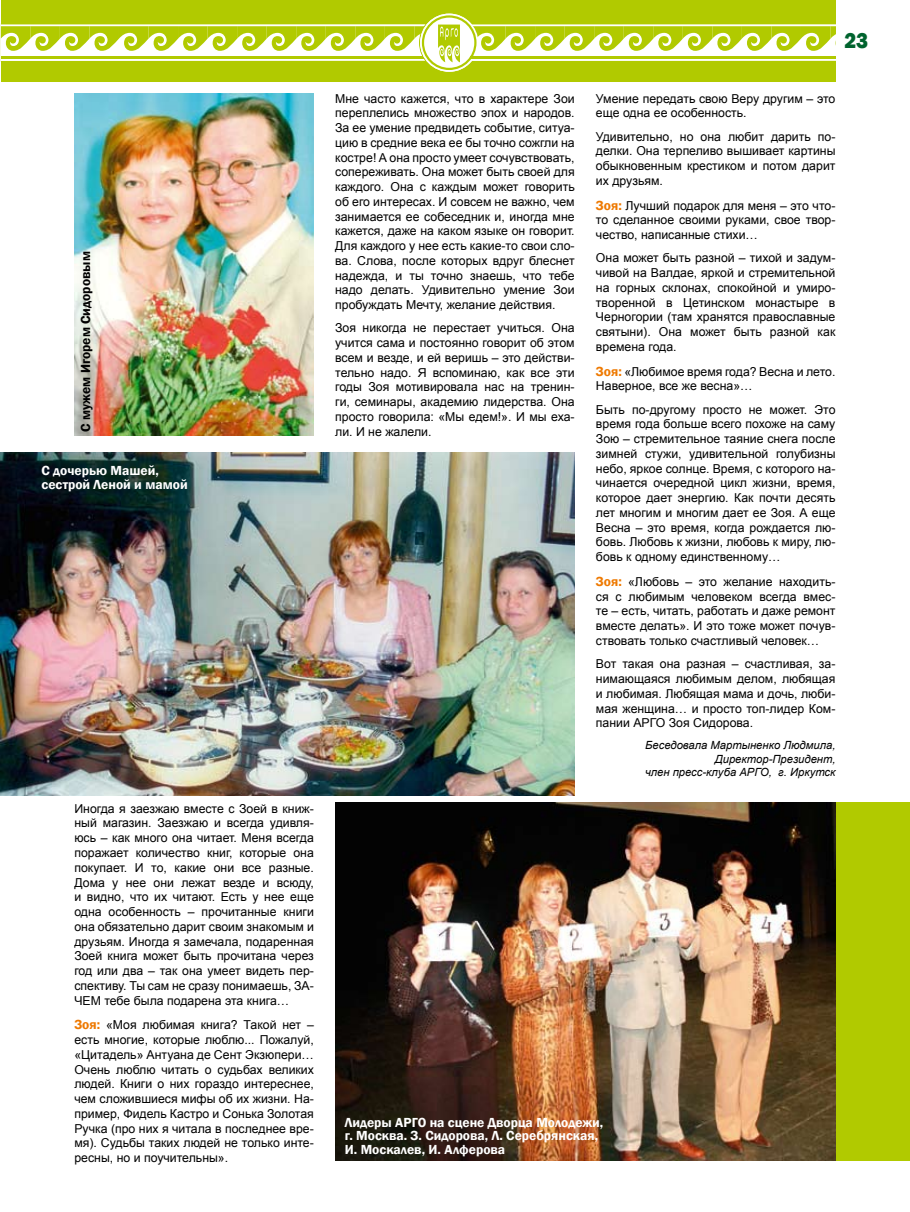
<style>
.page{position:relative;width:910px;height:1212px;background:#fff}
.page>*{position:absolute;margin:0;border:0;box-sizing:border-box;transform-origin:0 0}
.t1{font:800 22.5px "Franklin Gothic";color:#00632e;scale:.9 1}
.t2{font:600 13.5px/13.5px "Franklin Gothic";color:#fff}
.t3{font:600 13.5px "Franklin Gothic";color:#000}
.t4{font:12.3px/14.7px "Arial";color:#000;text-align:justify}
.t5{font:italic 11.25px/13.5px "Arial";color:#000;text-align:right}
.s1{font-family:"Franklin Gothic";font-weight:600;font-size:13.5px;color:#ee7900}
</style>
<div class="page">
<div style="left:1px;top:0;width:835px;height:82px;background:#b1ca00"></div>
<svg style="left:1px;top:13px;width:835px;height:59px"></svg>
<hr style="left:470px;top:57px;width:366px;height:2px;background:#b1ca00">
<div style="left:823px;top:802px;width:87px;height:359px;background:#b1ca00"></div>
<img style="left:0;top:452px;width:575px;height:343px">
<img style="left:335px;top:802px;width:500px;height:359px">
<img style="left:74px;top:94px;width:240px;height:342px">
<p class="t3" style="left:77px;top:432px;width:182px;rotate:-90deg">С мужем Игорем Сидоровым</p>
<p class="t2" style="left:41px;top:464px;width:148px">С дочерью Машей, сестрой Леной и мамой</p>
<p class="t4" style="left:74px;top:801px;width:241px">Иногда я заезжаю вместе с Зоей в книж&shy;ный магазин. Заезжаю и всегда удивля&shy;юсь – как много она читает. Меня всегда поражает количество книг, которые она покупает. И то, какие они все разные.<br>Дома у нее они лежат везде и всюду, и видно, что их читают. Есть у нее еще одна особенность – прочитанные книги она обязательно дарит своим знакомым и друзьям. Иногда я замечала, подаренная Зоей книга может быть прочитана через год или два – так она умеет видеть пер&shy;спективу. Ты сам не сразу понимаешь, ЗА-ЧЕМ тебе была подарена эта книга…</p>
<p class="t4" style="left:74px;top:1018px;width:241px"><span class="s1">Зоя:</span> «Моя любимая книга? Такой нет – есть многие, которые люблю... Пожалуй, «Цитадель» Антуана де Сент Экзюпери… Очень люблю читать о судьбах великих людей. Книги о них гораздо интереснее, чем сложившиеся мифы об их жизни. На&shy;пример, Фидель Кастро и Сонька Золотая Ручка (про них я читала в последнее вре&shy;мя). Судьбы таких людей не только инте&shy;ресны, но и поучительны».</p>
<p class="t4" style="left:335px;top:91px;width:241px">Мне часто кажется, что в характере Зои переплелись множество эпох и народов.<br>За ее умение предвидеть событие, ситуа&shy;цию в средние века ее бы точно сожгли на костре! А она просто умеет сочувствовать, сопереживать. Она может быть своей для каждого. Она с каждым может говорить об его интересах. И совсем не важно, чем занимается ее собеседник и, иногда мне кажется, даже на каком языке он говорит.<br>Для каждого у нее есть какие-то свои сло&shy;ва. Слова, после которых вдруг блеснет надежда, и ты точно знаешь, что тебе надо делать. Удивительно умение Зои пробуждать Мечту, желание действия.</p>
<p class="t4" style="left:335px;top:321px;width:241px">Зоя никогда не перестает учиться. Она учится сама и постоянно говорит об этом всем и везде, и ей веришь – это действи&shy;тельно надо. Я вспоминаю, как все эти годы Зоя мотивировала нас на тренин&shy;ги, семинары, академию лидерства. Она просто говорила: «Мы едем!». И мы еха&shy;ли. И не жалели.</p>
<h1 class="t1" style="left:844px;top:26px;width:28px">23</h1>
<p class="t4" style="left:596px;top:91px;width:241px">Умение передать свою Веру другим – это еще одна ее особенность.</p>
<p class="t4" style="left:596px;top:129px;width:241px">Удивительно, но она любит дарить по&shy;делки. Она терпеливо вышивает картины обыкновенным крестиком и потом дарит их друзьям.</p>
<p class="t4" style="left:596px;top:198px;width:241px"><span class="s1">Зоя:</span> Лучший подарок для меня – это что&shy;то сделанное своими руками, свое твор&shy;чество, написанные стихи…</p>
<p class="t4" style="left:596px;top:251px;width:241px">Она может быть разной – тихой и задум&shy;чивой на Валдае, яркой и стремительной на горных склонах, спокойной и умиро&shy;творенной в Цетинском монастыре в Черногории (там хранятся православные святыни). Она может быть разной как времена года.</p>
<p class="t4" style="left:596px;top:364px;width:241px"><span class="s1">Зоя:</span> «Любимое время года? Весна и лето.<br>Наверное, все же весна»…</p>
<p class="t4" style="left:596px;top:402px;width:241px">Быть по-другому просто не может. Это время года больше всего похоже на саму Зою – стремительное таяние снега после зимней стужи, удивительной голубизны небо, яркое солнце. Время, с которого на&shy;чинается очередной цикл жизни, время, которое дает энергию. Как почти десять лет многим и многим дает ее Зоя. А еще Весна – это время, когда рождается лю&shy;бовь. Любовь к жизни, любовь к миру, лю&shy;бовь к одному единственному…</p>
<p class="t4" style="left:596px;top:574px;width:241px"><span class="s1">Зоя:</span> «Любовь – это желание находить&shy;ся с любимым человеком всегда вмес&shy;те – есть, читать, работать и даже ремонт вместе делать». И это тоже может почув&shy;ствовать только счастливый человек…</p>
<p class="t4" style="left:596px;top:657px;width:241px">Вот такая она разная – счастливая, за&shy;нимающаяся любимым делом, любящая и любимая. Любящая мама и дочь, люби&shy;мая женщина… и просто топ-лидер Ком&shy;пании АРГО Зоя Сидорова.</p>
<p class="t5" style="left:645px;top:739px;width:192px">Беседовала Мартыненко Людмила,<br>Директор-Президент,<br>член пресс-клуба АРГО, г. Иркутск</p>
<p class="t2" style="left:345px;top:1116px;width:260px">Лидеры АРГО на сцене Дворца Молодежи, г. Москва. З. Сидорова, Л. Серебрянская,<br>И. Москалев, И. Алферова</p>
</div>
